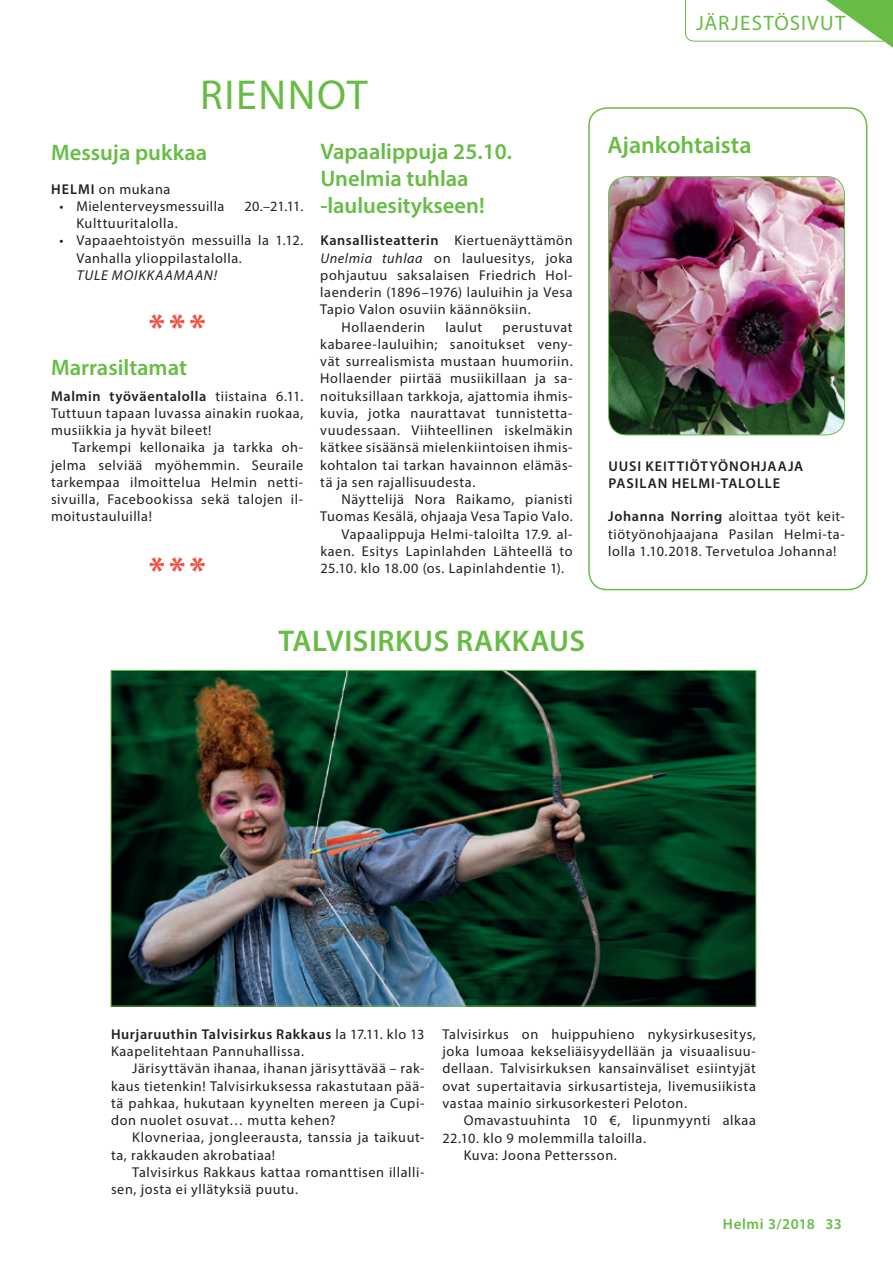
<style>
.page{position:relative;width:893px;height:1263px;background:#fff}
.page>*{position:absolute;margin:0;border:0;box-sizing:border-box;transform-origin:0 0}
.t1{font:42px "Myriad Pro";letter-spacing:.04em;color:#68bc45}
.t2{font:700 36px "Myriad Pro";color:#f05245}
.t3{font:600 30px "Myriad Pro";letter-spacing:.02em;color:#68bc45}
.t4{font:600 24px "Myriad Pro";color:#68bc45}
.t5{font:600 22.5px/27px "Myriad Pro";color:#68bc45}
.t6{font:21px "Myriad Pro";letter-spacing:.055em;color:#68bc45}
.t7{font:600 15px "Myriad Pro";letter-spacing:.04em;color:#68bc45}
.t8{font:14.25px/17.2px "Myriad Pro";letter-spacing:.04em;color:#231f20;text-align:justify}
.t9{font:600 14.25px/17.1px "Myriad Pro";letter-spacing:.07em;color:#231f20}
.t10{font:600 14.25px "Myriad Pro";letter-spacing:.05em;color:#231f20}
.t11{font:italic 14.25px "Myriad Pro";letter-spacing:.065em;color:#231f20}
.s1{font-weight:600}
.s2{font-weight:400}
.s3{font-style:italic}
</style>
<div class="page">
<svg style="left:685px;top:0;width:208px;height:162px"></svg>
<img style="left:113px;top:672px;width:641px;height:332px">
<div style="left:588px;top:107px;width:279px;height:483px;border:2px solid #68bc45;border-radius:18px"></div>
<img style="left:609px;top:177px;width:236px;height:258px">
<div style="left:608px;top:176px;width:237px;height:259px;border:1px solid #68bc45;border-radius:18px"></div>
<h1 class="t1" style="left:200px;top:69px;width:169px">Riennot</h1>
<h3 class="t5" style="left:51px;top:138px;width:158px">Messuja pukkaa</h3>
<p class="t8" style="left:51px;top:180px;width:121px"><span class="s1">Helmi</span> on mukana</p>
<p class="t8" style="left:60px;top:197px;width:166px">• Mielenterveysmessuilla</p>
<p class="t8" style="left:245px;top:197px;width:60px">20.–21.11.</p>
<p class="t8" style="left:77px;top:214px;width:103px">Kulttuuritalolla.</p>
<p class="t8" style="left:77px;top:232px;width:228px;text-indent:-17px">• Vapaaehtoistyön messuilla la 1.12.<br>Vanhalla ylioppilastalolla.</p>
<p class="t11" style="left:77px;top:266px;width:142px">TULE MOIKKAAMAAN!</p>
<h2 class="t2" style="left:149px;top:303px;width:59px">***</h2>
<h3 class="t5" style="left:51px;top:353px;width:137px">Marrasiltamat</h3>
<p class="t8" style="left:51px;top:387px;width:254px"><span class="s1">Malmin työväentalolla</span> tiistaina 6.11.<br>Tuttuun tapaan luvassa ainakin ruokaa, musiikkia ja hyvät bileet!</p>
<p class="t8" style="left:51px;top:439px;width:254px;text-indent:21px">Tarkempi kellonaika ja tarkka oh&shy;jelma selviää myöhemmin. Seuraile tarkempaa ilmoittelua Helmin netti&shy;sivuilla, Facebookissa sekä talojen il&shy;moitustauluilla!</p>
<h2 class="t2" style="left:149px;top:546px;width:59px">***</h2>
<h3 class="t5" style="left:320px;top:137px;width:193px">Vapaalippuja 25.10.<br>Unelmia tuhlaa -lauluesitykseen!</h3>
<p class="t10" style="left:320px;top:231px;width:254px">Kansallisteatterin <span class="s2">Kiertuenäyttämön</span></p>
<p class="t8" style="left:320px;top:249px;width:254px"><span class="s3">UNELMIA TUHLAA</span> on lauluesitys, joka</p>
<p class="t8" style="left:320px;top:266px;width:254px">pohjautuu saksalaisen Friedrich Hol-</p>
<p class="t8" style="left:320px;top:283px;width:254px">laenderin (1896–1976) lauluihin ja Vesa</p>
<p class="t8" style="left:320px;top:301px;width:212px">Tapio Valon osuviin käännöksiin.</p>
<p class="t8" style="left:342px;top:318px;width:85px">Hollaenderin</p>
<p class="t8" style="left:445px;top:318px;width:38px">laulut</p>
<p class="t8" style="left:320px;top:318px;width:254px;text-indent:182px">perustuvat kabaree-lauluihin; sanoitukset veny&shy;vät surrealismista mustaan huumoriin.<br>Hollaender piirtää musiikillaan ja sa&shy;noituksillaan tarkkoja, ajattomia ihmis&shy;kuvia, jotka naurattavat tunnistetta&shy;vuudessaan. Viihteellinen iskelmäkin kätkee sisäänsä mielenkiintoisen ihmis&shy;kohtalon tai tarkan havainnon elämäs&shy;tä ja sen rajallisuudesta.</p>
<p class="t8" style="left:342px;top:490px;width:233px">Näyttelijä Nora Raikamo, pianisti</p>
<p class="t8" style="left:320px;top:508px;width:254px">Tuomas Kesälä, ohjaaja Vesa Tapio Valo.</p>
<p class="t8" style="left:342px;top:525px;width:233px">Vapaalippuja Helmi-taloilta 17.9. al-</p>
<p class="t8" style="left:320px;top:542px;width:254px">kaen. Esitys Lapinlahden Lähteellä to</p>
<p class="t8" style="left:320px;top:560px;width:245px">25.10. klo 18.00 (os. Lapinlahdentie 1).</p>
<h3 class="t3" style="left:278px;top:622px;width:16px">Talvi</h3>
<h3 class="t3" style="left:353px;top:622px;width:141px">sirkus Rakka</h3>
<h3 class="t3" style="left:549px;top:622px;width:38px">us</h3>
<h3 class="t6" style="left:696px;top:10px;width:151px">Järjestösivut</h3>
<h3 class="t4" style="left:607px;top:129px;width:146px">Ajankohtaista</h3>
<p class="t9" style="left:608px;top:457px;width:195px">UUsi Keittiötyönohjaaja<br>Pasilan Helmi-talolle</p>
<p class="t8" style="left:608px;top:508px;width:238px"><span class="s1">Johanna Norring</span> aloittaa työt keit&shy;tiötyönohjaajana Pasilan Helmi-ta&shy;lolla 1.10.2018. Tervetuloa Johanna!</p>
<p class="t8" style="left:111px;top:1025px;width:315px"><span class="s1">Hurjaruuthin Talvisirkus Rakkaus</span> la 17.11. klo 13<br>Kaapelitehtaan Pannuhallissa.</p>
<p class="t8" style="left:111px;top:1060px;width:315px;text-indent:21px">Järisyttävän ihanaa, ihanan järisyttävää – rak&shy;kaus tietenkin! Talvisirkuksessa rakastutaan pää&shy;tä pahkaa, hukutaan kyynelten mereen ja Cupi&shy;don nuolet osuvat… mutta kehen?</p>
<p class="t8" style="left:111px;top:1129px;width:315px;text-indent:21px">Klovneriaa, jongleerausta, tanssia ja taikuut&shy;ta, rakkauden akrobatiaa!</p>
<p class="t8" style="left:111px;top:1163px;width:315px;text-indent:21px">Talvisirkus Rakkaus kattaa romanttisen illalli&shy;sen, josta ei yllätyksiä puutu.</p>
<p class="t8" style="left:442px;top:1025px;width:315px">Talvisirkus on huippuhieno nykysirkusesitys, joka lumoaa kekseliäisyydellään ja visuaalisuu&shy;dellaan. Talvisirkuksen kansainväliset esiintyjät ovat supertaitavia sirkusartisteja, livemusiikista vastaa mainio sirkusorkesteri Peloton.</p>
<p class="t8" style="left:464px;top:1111px;width:294px">Omavastuuhinta 10 €, lipunmyynti alkaa</p>
<p class="t8" style="left:442px;top:1129px;width:205px">22.10. klo 9 molemmilla taloilla.</p>
<p class="t8" style="left:464px;top:1146px;width:155px">Kuva: Joona Pettersson.</p>
<p class="t7" style="left:723px;top:1214px;width:121px">Helmi 3/2018 33</p>
</div>
